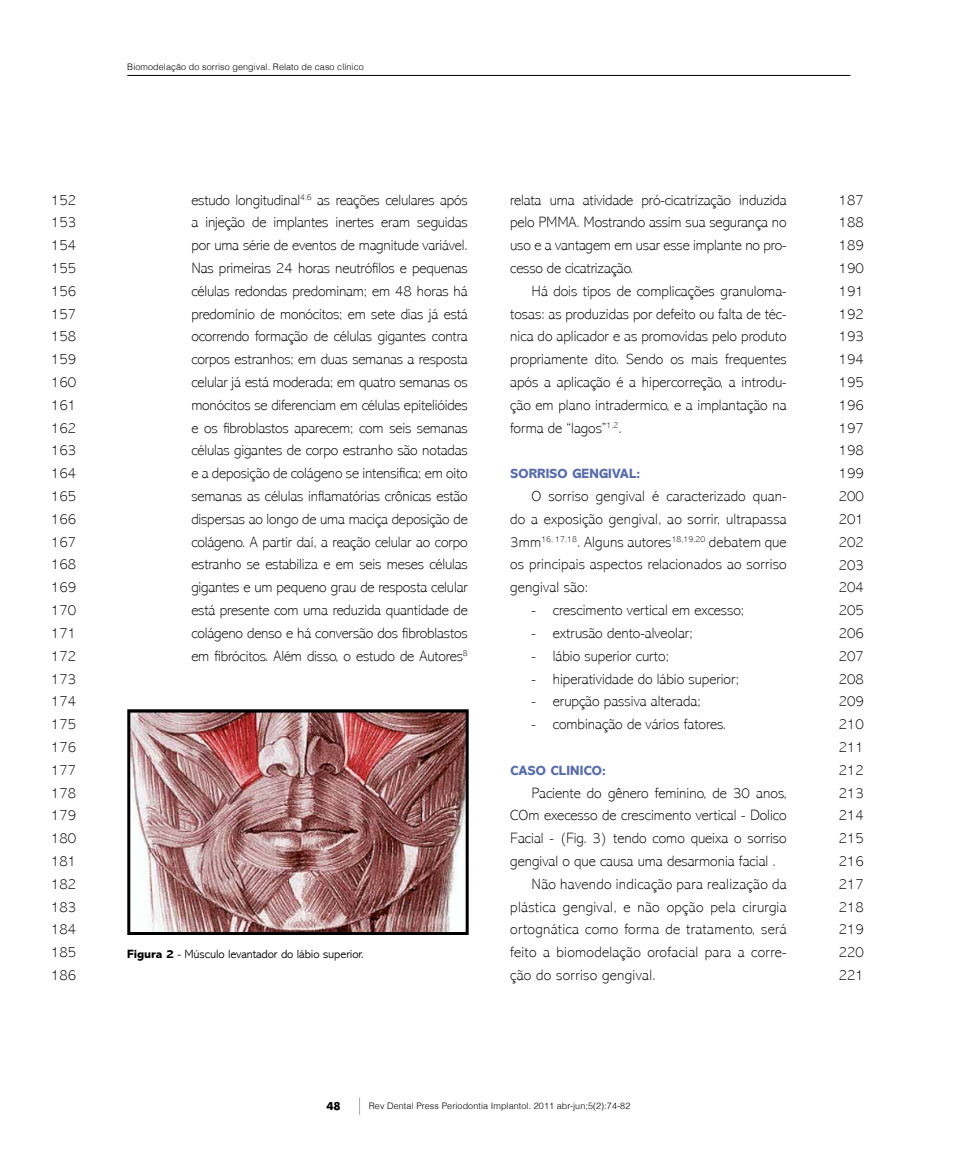
<style>
.page{position:relative;width:978px;height:1174px;background:#fff}
.page>*{position:absolute;margin:0;border:0;box-sizing:border-box;transform-origin:0 0}
.t1{font:200 15px/22.8px "Abadi";color:#000;text-align:justify}
.t2{font:200 15px "Abadi";letter-spacing:.02em;color:#000}
.t3{font:800 13.5px "Abadi";letter-spacing:.015em;color:#566bac}
.t4{font:300 12px "Abadi";letter-spacing:-.01em;color:#000}
.t5{font:700 10.5px "Futura";color:#000}
.t6{font:300 9px "Helvetica";letter-spacing:.01em;color:#000}
.s1{font-weight:800}
</style>
<div class="page">
<svg style="left:359px;top:1097px;width:1px;height:17px"></svg>
<hr style="left:127px;top:75px;width:723px;height:1px;background:#000">
<img style="left:131px;top:713px;width:334px;height:218px">
<div style="left:127px;top:709px;width:342px;height:226px;border:3px solid #000"></div>
<p class="t6" style="left:127px;top:61px;width:238px">Biomodelação do sorriso gengival. Relato de caso clínico</p>
<p class="t1" style="left:191px;top:188px;width:278px">estudo longitudinal<sup>4,6</sup> as reações celulares após a injeção de implantes inertes eram seguidas por uma série de eventos de magnitude variável.<br>Nas primeiras 24 horas neutrófilos e pequenas células redondas predominam; em 48 horas há predomínio de monócitos; em sete dias já está ocorrendo formação de células gigantes contra corpos estranhos; em duas semanas a resposta celular já está moderada; em quatro semanas os monócitos se diferenciam em células epitelióides e os fibroblastos aparecem; com seis semanas células gigantes de corpo estranho são notadas e a deposição de colágeno se intensifica; em oito semanas as células inflamatórias crônicas estão dispersas ao longo de uma maciça deposição de colágeno. A partir daí, a reação celular ao corpo estranho se estabiliza e em seis meses células gigantes e um pequeno grau de resposta celular está presente com uma reduzida quantidade de colágeno denso e há conversão dos fibroblastos em fibrócitos. Além disso, o estudo de Autores<sup>8</sup></p>
<p class="t1" style="left:510px;top:188px;width:278px">relata uma atividade pró-cicatrização induzida pelo PMMA. Mostrando assim sua segurança no uso e a vantagem em usar esse implante no pro&shy;cesso de cicatrização.</p>
<p class="t1" style="left:51px;top:188px;width:26px">152<br>153<br>154<br>155<br>156<br>157<br>158<br>159<br>160<br>161<br>162<br>163<br>164<br>165<br>166<br>167<br>168<br>169<br>170<br>171<br>172<br>173<br>174<br>175<br>176<br>177<br>178<br>179<br>180<br>181<br>182<br>183<br>184<br>185<br>186</p>
<p class="t1" style="left:839px;top:188px;width:26px">187<br>188<br>189<br>190<br>191<br>192<br>193<br>194<br>195<br>196<br>197<br>198<br>199<br>200<br>201<br>202<br>203<br>204<br>205<br>206<br>207<br>208<br>209<br>210<br>211<br>212<br>213<br>214<br>215<br>216<br>217<br>218<br>219<br>220<br>221</p>
<p class="t1" style="left:510px;top:280px;width:278px;text-indent:21px">Há dois tipos de complicações granuloma&shy;tosas: as produzidas por defeito ou falta de téc&shy;nica do aplicador e as promovidas pelo produto propriamente dito. Sendo os mais frequentes após a aplicação é a hipercorreção, a introdu&shy;ção em plano intradermico, e a implantação na forma de “lagos”<sup>1,2</sup>.</p>
<p class="t3" style="left:510px;top:466px;width:132px">SORRISO GENGIVAL:</p>
<p class="t1" style="left:510px;top:485px;width:278px;text-indent:21px">O sorriso gengival é caracterizado quan&shy;do a exposição gengival, ao sorrir, ultrapassa 3mm<sup>16,</sup> <sup>17,18</sup>. Alguns autores<sup>18,19,20</sup> debatem que os principais aspectos relacionados ao sorriso gengival são:</p>
<p class="t1" style="left:531px;top:599px;width:214px">- crescimento vertical em excesso;</p>
<p class="t1" style="left:531px;top:622px;width:163px">- extrusão dento-alveolar;</p>
<p class="t1" style="left:531px;top:644px;width:139px">- lábio superior curto;</p>
<p class="t1" style="left:531px;top:667px;width:209px">- hiperatividade do lábio superior;</p>
<p class="t1" style="left:531px;top:690px;width:171px">- erupção passiva alterada;</p>
<p class="t1" style="left:531px;top:713px;width:196px">- combinação de vários fatores.</p>
<p class="t3" style="left:510px;top:762px;width:97px">CASO CLINICO:</p>
<p class="t1" style="left:531px;top:781px;width:257px">Paciente do gênero feminino, de 30 anos,</p>
<p class="t1" style="left:510px;top:804px;width:278px">COm execesso de crescimento vertical - Dolico</p>
<p class="t1" style="left:510px;top:827px;width:278px">Facial - (Fig. 3) tendo como queixa o sorriso</p>
<p class="t1" style="left:510px;top:850px;width:267px">gengival o que causa uma desarmonia facial .</p>
<p class="t2" style="left:531px;top:875px;width:257px">Não havendo indicação para realização da</p>
<p class="t2" style="left:510px;top:898px;width:278px">plástica gengival, e não opção pela cirurgia</p>
<p class="t2" style="left:510px;top:921px;width:278px">ortognática como forma de tratamento, será</p>
<p class="t2" style="left:510px;top:944px;width:278px">feito a biomodelação orofacial para a corre-</p>
<p class="t2" style="left:510px;top:967px;width:147px">ção do sorriso gengival.</p>
<p class="t4" style="left:127px;top:948px;width:238px"><span class="s1">FIGURA 2</span> - Músculo levantador do lábio superior.</p>
<p class="t5" style="left:326px;top:1099px;width:16px">48</p>
<p class="t6" style="left:369px;top:1100px;width:263px">Rev Dental Press Periodontia Implantol. 2011 abr-jun;5(2):74-82</p>
</div>
